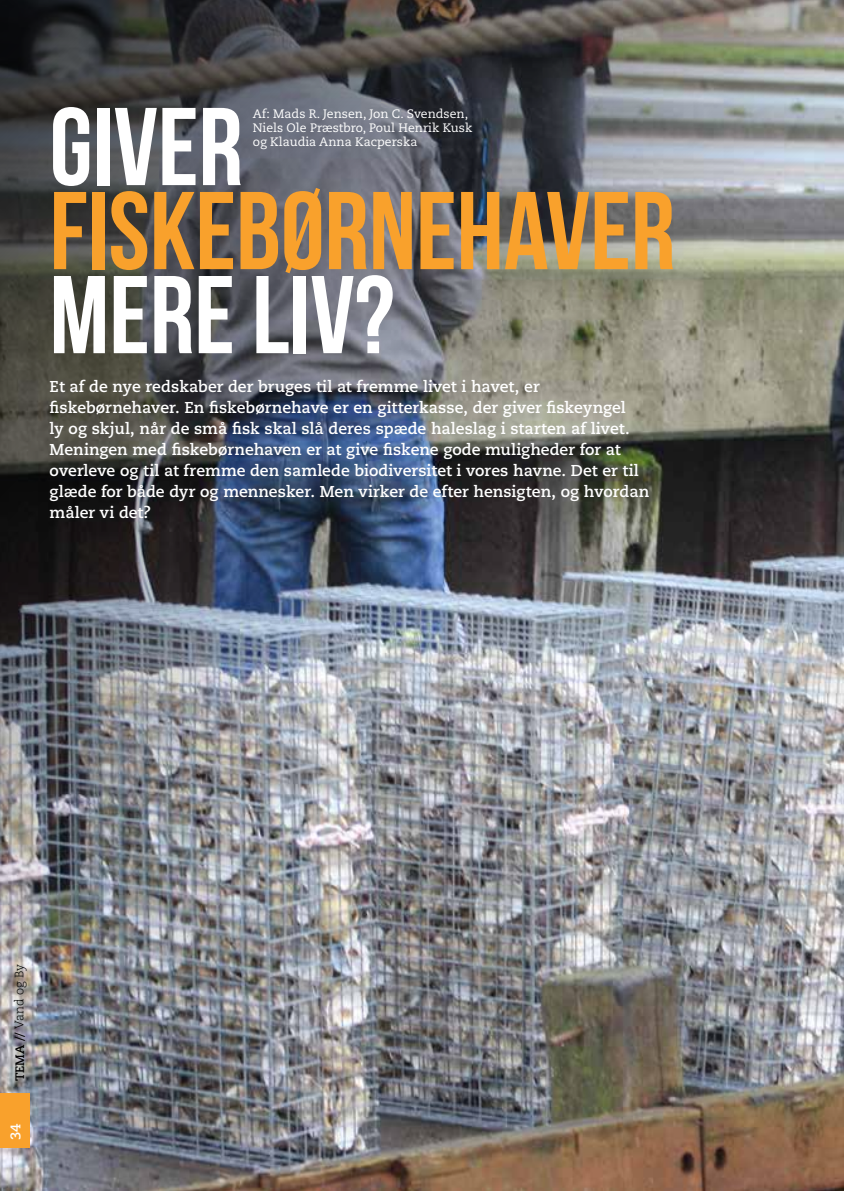
<style>
.page{position:relative;width:844px;height:1191px;background:#fff}
.page>*{position:absolute;margin:0;border:0;box-sizing:border-box;transform-origin:0 0}
.t1{font:700 110.25px "Bebas Neue";color:#f9a12c}
.t2{font:700 110.25px "Bebas Neue";color:#fff}
.t3{font:700 15.75px/21px "Caecilia LT Std";color:#fff}
.t4{font:700 14px "Caecilia LT Std";color:#fff}
.t5{font:12.25px/14px "Caecilia LT Std";color:#fff}
.t6{font:300 12.25px "Caecilia LT Std";color:#000}
.s1{font-weight:700}
</style>
<div class="page">
<img style="left:0;top:980px;width:843px;height:211px">
<img style="left:0;top:0;width:843px;height:980px">
<div style="left:0;top:1093px;width:29px;height:55px;background:#f9a12c"></div>
<h1 class="t2" style="left:50px;top:86px;width:195px">GIVER</h1>
<h1 class="t1" style="left:50px;top:170px;width:627px">FISKEBØRNEHAVER</h1>
<h1 class="t2" style="left:50px;top:254px;width:346px">MERE LIV?</h1>
<p class="t5" style="left:253px;top:107px;width:221px">Af: Mads R. Jensen, Jon C. Svendsen,<br>Niels Ole Præstbro, Poul Henrik Kusk og Klaudia Anna Kacperska</p>
<p class="t3" style="left:50px;top:376px;width:601px">Et af de nye redskaber der bruges til at fremme livet i havet, er fiskebørnehaver. En fiskebørnehave er en gitterkasse, der giver fiskeyngel<br>ly og skjul, når de små fisk skal slå deres spæde haleslag i starten af livet.<br>Meningen med fiskebørnehaven er at give fiskene gode muligheder for at overleve og til at fremme den samlede biodiversitet i vores havne. Det er til glæde for både dyr og mennesker. Men virker de efter hensigten, og hvordan måler vi det?</p>
<p class="t6" style="left:12px;top:1081px;width:119px;rotate:-90deg"><span class="s1">TEMA //</span> Vand og By</p>
<p class="t4" style="left:7px;top:1140px;width:18px;rotate:-90deg">34</p>
</div>
